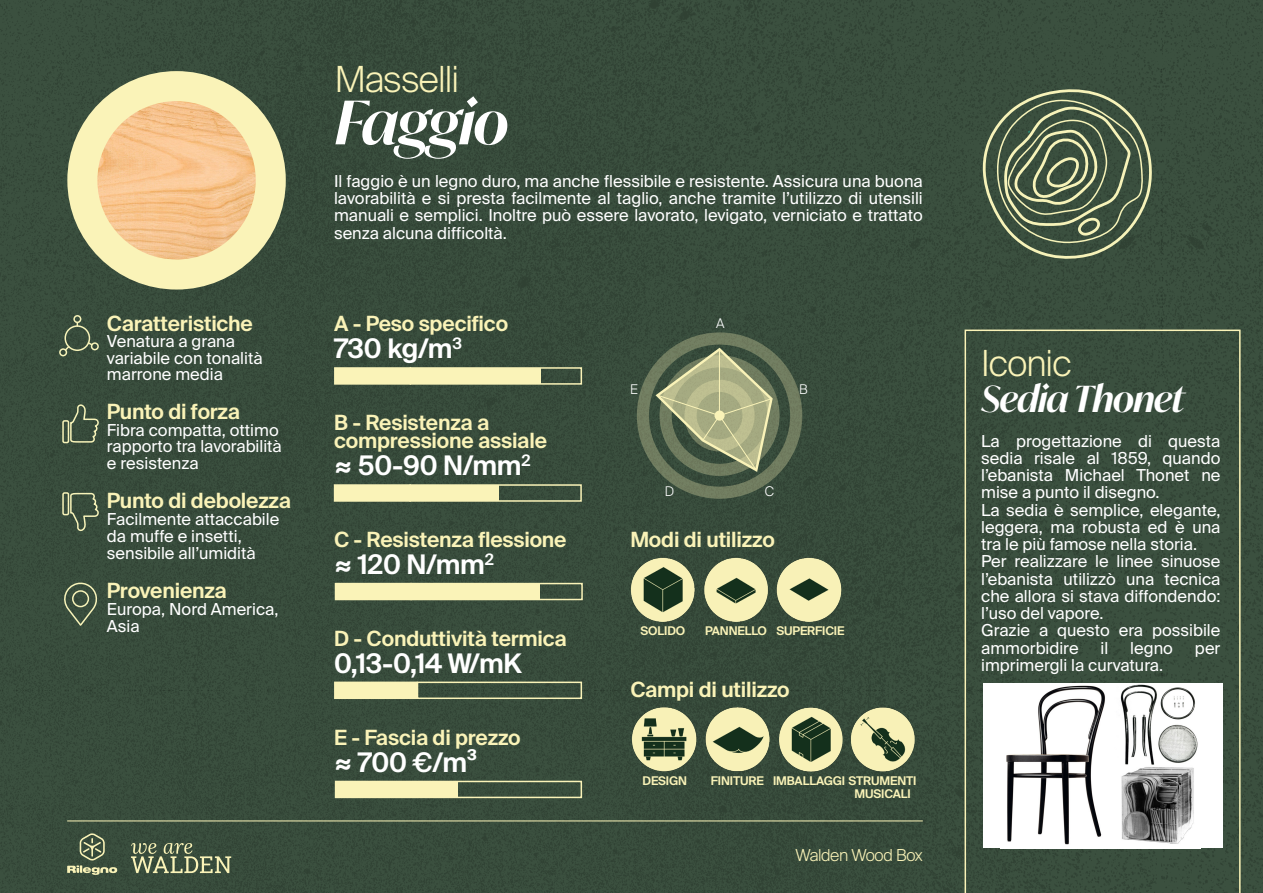
<style>
.page{position:relative;width:1263px;height:893px;background:#fff}
.page>*{position:absolute;margin:0;border:0;box-sizing:border-box;transform-origin:0 0}
.TITOLO_MATERIALE{font:italic 600 60px "Ivy Mode";letter-spacing:-.03em;color:#fff}
.TITOLO_CATEGORIA{font:300 36px "Suisse Intl";letter-spacing:-.025em;color:#faf3b8}
.TITOLO_ICONIC{font:italic 600 36px "Ivy Mode";letter-spacing:-.025em;color:#fff}
.VALORI_CARATTERISTIC{font:600 27px "Suisse Intl";letter-spacing:-.01em;color:#fff}
.Titoli_caratteristic{font:600 27px "Suisse Intl";letter-spacing:-.01em;color:#fff}
.Titoli_caratteristic-2{font:600 21px/18px "Suisse Intl";letter-spacing:-.01em;color:#faf3b8}
.Testo_normale_descri{font:16.5px/17.2px "Suisse Intl";color:#fff;text-align:justify}
.testo_normale{font:16.5px/16.5px "Suisse Intl";color:#fff}
.Titoli_caratteristic-3{font:16.5px/17.2px "Suisse Intl";color:#fff}
.t1{font:300 16.5px "Suisse Intl";letter-spacing:-.025em;color:#faf3b8}
.t2{font:300 13.35px "Suisse Intl";color:#fff}
.VOCI_UTILIZZO{font:600 12px "Suisse Intl";letter-spacing:-.01em;color:#faf3b8}
</style>
<div class="page">
<div style="left:0;top:0;width:1161px;height:690px;background:#384c3c"></div>
<img style="left:1161px;top:0;width:102px;height:690px">
<img style="left:1240px;top:693px;width:23px;height:200px">
<div style="left:0;top:690px;width:964px;height:203px;background:#384c3c"></div>
<div style="left:637px;top:332px;width:165px;height:167px;border:12px solid #faf3b8;border-radius:50%"></div>
<svg style="left:964px;top:330px;width:276px;height:563px"></svg>
<img style="left:82px;top:89px;width:189px;height:177px">
<div style="left:67px;top:71px;width:219px;height:219px;border:30px solid #faf3b8;border-radius:50%"></div>
<svg style="left:67px;top:833px;width:50px;height:42px"></svg>
<svg style="left:131px;top:843px;width:100px;height:30px"></svg>
<hr style="left:67px;top:820px;width:856px;height:1px;background:#faf3b8">
<img style="left:631px;top:703px;width:70px;height:71px">
<img style="left:703px;top:706px;width:70px;height:71px">
<img style="left:776px;top:702px;width:75px;height:71px">
<img style="left:626px;top:553px;width:71px;height:71px">
<img style="left:701px;top:553px;width:71px;height:71px">
<img style="left:774px;top:553px;width:72px;height:71px">
<svg style="left:972px;top:80px;width:187px;height:189px"></svg>
<img style="left:848px;top:706px;width:70px;height:71px">
<div style="left:983px;top:683px;width:239px;height:165px;background:#fff"></div>
<img style="left:1006px;top:684px;width:192px;height:161px">
<svg style="left:59px;top:580px;width:39px;height:47px"></svg>
<svg style="left:62px;top:404px;width:39px;height:40px"></svg>
<svg style="left:62px;top:491px;width:39px;height:40px"></svg>
<div style="left:65px;top:325px;width:25px;height:26px;border:2px solid #f7f3b9;border-radius:50%"></div>
<div style="left:59px;top:348px;width:8px;height:8px;border:2px solid #f7f3b9;border-radius:50%"></div>
<div style="left:73px;top:315px;width:8px;height:8px;border:2px solid #f7f3b9;border-radius:50%"></div>
<div style="left:91px;top:342px;width:8px;height:8px;border:2px solid #f7f3b9;border-radius:50%"></div>
<svg style="left:63px;top:345px;width:8px;height:7px"></svg>
<svg style="left:86px;top:341px;width:8px;height:6px"></svg>
<div style="left:335px;top:583px;width:77px;height:17px;border:2px solid #faf3b8"></div>
<div style="left:335px;top:584px;width:205px;height:15px;background:#faf3b8"></div>
<div style="left:410px;top:583px;width:173px;height:17px;border:2px solid #faf3b8"></div>
<div style="left:334px;top:484px;width:77px;height:18px;border:2px solid #faf3b8"></div>
<div style="left:335px;top:485px;width:164px;height:16px;background:#faf3b8"></div>
<div style="left:409px;top:484px;width:173px;height:18px;border:2px solid #faf3b8"></div>
<div style="left:334px;top:367px;width:77px;height:18px;border:2px solid #faf3b8"></div>
<div style="left:335px;top:368px;width:205px;height:16px;background:#faf3b8"></div>
<div style="left:410px;top:367px;width:172px;height:18px;border:2px solid #faf3b8"></div>
<div style="left:335px;top:781px;width:123px;height:16px;background:#faf3b8"></div>
<div style="left:335px;top:781px;width:247px;height:17px;border:2px solid #faf3b8"></div>
<div style="left:334px;top:682px;width:84px;height:17px;border:2px solid #faf3b8"></div>
<div style="left:335px;top:682px;width:83px;height:16px;background:#faf3b8"></div>
<div style="left:417px;top:682px;width:165px;height:17px;border:2px solid #faf3b8"></div>
<svg style="left:654px;top:346px;width:120px;height:127px"></svg>
<hr style="left:719px;top:350px;width:1px;height:65px;background:#faf3b8">
<p class="Titoli_caratteristic-2" style="left:107px;top:315px;width:147px">Caratteristiche</p>
<p class="testo_normale" style="left:107px;top:333px;width:157px">Venatura a grana variabile con tonalità marrone media</p>
<p class="Titoli_caratteristic-2" style="left:107px;top:403px;width:135px">Punto di forza</p>
<p class="testo_normale" style="left:107px;top:422px;width:173px">Fibra compatta, ottimo</p>
<p class="testo_normale" style="left:107px;top:438px;width:176px">rapporto tra lavorabilità e resistenza</p>
<p class="Titoli_caratteristic-2" style="left:107px;top:492px;width:186px">Punto di debolezza</p>
<p class="testo_normale" style="left:107px;top:511px;width:174px">Facilmente attaccabile da muffe e insetti, sensibile all’umidità</p>
<p class="Titoli_caratteristic-2" style="left:107px;top:582px;width:121px">Provenienza</p>
<p class="Titoli_caratteristic-3" style="left:107px;top:601px;width:173px">Europa, Nord America,<br>Asia</p>
<p class="TITOLO_CATEGORIA" style="left:335px;top:58px;width:126px">Masselli</p>
<p class="TITOLO_MATERIALE" style="left:335px;top:82px;width:176px">Faggio</p>
<p class="Testo_normale_descri" style="left:334px;top:173px;width:590px">Il faggio è un legno duro, ma anche flessibile e resistente. Assicura una buona lavorabilità e si presta facilmente al taglio, anche tramite l’utilizzo di utensili manuali e semplici. Inoltre può essere lavorato, levigato, verniciato e trattato senza alcuna difficoltà.</p>
<p class="Titoli_caratteristic-2" style="left:334px;top:315px;width:176px">A - Peso specifico</p>
<p class="VALORI_CARATTERISTIC" style="left:334px;top:333px;width:129px">730 kg/m<sup>3</sup></p>
<p class="Titoli_caratteristic-2" style="left:334px;top:414px;width:214px">B - Resistenza a compressione assiale</p>
<p class="Titoli_caratteristic" style="left:334px;top:450px;width:198px">≈ 50-90 N/mm<sup>2</sup></p>
<p class="Titoli_caratteristic-2" style="left:334px;top:531px;width:234px">C - Resistenza flessione</p>
<p class="Titoli_caratteristic" style="left:334px;top:549px;width:161px">≈ 120 N/mm<sup>2</sup></p>
<p class="Titoli_caratteristic-2" style="left:334px;top:629px;width:234px">D - Conduttività termica</p>
<p class="VALORI_CARATTERISTIC" style="left:334px;top:647px;width:189px">0,13-0,14 W/mK</p>
<p class="Titoli_caratteristic-2" style="left:334px;top:728px;width:188px">E - Fascia di prezzo</p>
<p class="VALORI_CARATTERISTIC" style="left:334px;top:746px;width:145px">≈ 700 €/m³</p>
<p class="t2" style="left:630px;top:382px;width:9px">E</p>
<p class="t2" style="left:716px;top:316px;width:10px">A</p>
<p class="t2" style="left:799px;top:382px;width:10px">B</p>
<p class="t2" style="left:665px;top:483px;width:11px">D</p>
<p class="t2" style="left:765px;top:483px;width:11px">C</p>
<p class="Titoli_caratteristic-2" style="left:630px;top:531px;width:146px">Modi di utilizzo</p>
<p class="VOCI_UTILIZZO" style="left:640px;top:624px;width:46px">SOLIDO</p>
<p class="VOCI_UTILIZZO" style="left:705px;top:624px;width:63px">PANNELLO</p>
<p class="VOCI_UTILIZZO" style="left:776px;top:624px;width:70px">SUPERFICIE</p>
<p class="Titoli_caratteristic-2" style="left:630px;top:680px;width:161px">Campi di utilizzo</p>
<p class="VOCI_UTILIZZO" style="left:642px;top:773px;width:46px">DESIGN</p>
<p class="VOCI_UTILIZZO" style="left:711px;top:773px;width:54px">FINITURE</p>
<p class="VOCI_UTILIZZO" style="left:773px;top:773px;width:145px">IMBALLAGGI STRUMENTI</p>
<p class="VOCI_UTILIZZO" style="left:854px;top:787px;width:58px">MUSICALI</p>
<p class="t1" style="left:795px;top:846px;width:129px">Walden Wood Box</p>
<p class="TITOLO_CATEGORIA" style="left:981px;top:342px;width:92px">Iconic</p>
<p class="TITOLO_ICONIC" style="left:981px;top:375px;width:205px">Sedia Thonet</p>
<p class="Testo_normale_descri" style="left:981px;top:432px;width:241px">La progettazione di questa sedia risale al 1859, quando l’ebanista Michael Thonet ne mise a punto il disegno.</p>
<p class="Testo_normale_descri" style="left:981px;top:501px;width:241px">La sedia è semplice, elegante, leggera, ma robusta ed è una tra le più famose nella storia.</p>
<p class="Testo_normale_descri" style="left:981px;top:553px;width:241px">Per realizzare le linee sinuose l’ebanista utilizzò una tecnica che allora si stava diffondendo: l’uso del vapore.</p>
<p class="Testo_normale_descri" style="left:981px;top:622px;width:241px">Grazie a questo era possibile ammorbidire</p>
<p class="Testo_normale_descri" style="left:1100px;top:639px;width:9px">il</p>
<p class="Testo_normale_descri" style="left:1130px;top:639px;width:44px">legno</p>
<p class="Testo_normale_descri" style="left:1195px;top:639px;width:27px">per</p>
<p class="Testo_normale_descri" style="left:981px;top:656px;width:184px">imprimergli la curvatura.</p>
</div>
